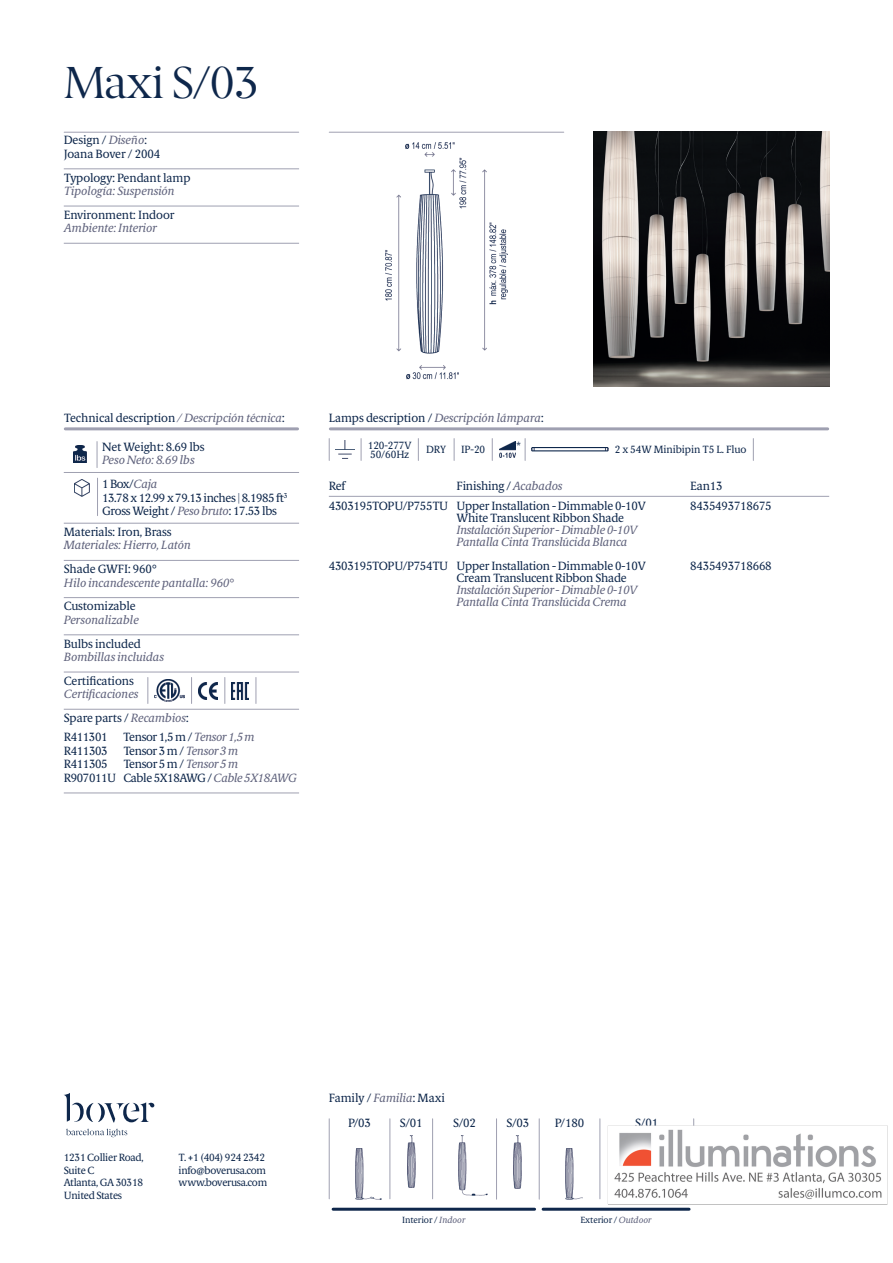
<style>
.page{position:relative;width:893px;height:1263px;background:#fff}
.page>*{position:absolute;margin:0;border:0;box-sizing:border-box;transform-origin:0 0}
.t1{font:45px "Berlingske Serif";letter-spacing:-.025em;color:#0e274b}
.t2{font:12px/13.5px "Berlingske Serif Tx";letter-spacing:-.02em;color:#0e274b}
.t3{font:italic 12px/23.7px "Berlingske Serif Tx";letter-spacing:-.02em;color:#5f627c}
.t4{font:10.5px/12.8px "Berlingske Serif Tx";letter-spacing:-.025em;color:#0e274b}
.t5{font:9px "Berlingske Serif Tx";letter-spacing:-.01em;color:#0e274b}
.s1{font-style:italic;color:#5f627c}
.s2{font-style:normal;color:#0e274b}
</style>
<div class="page">
<hr style="left:333px;top:1208px;width:202px;height:3px;background:#0e274b">
<hr style="left:543px;top:1208px;width:146px;height:3px;background:#0e274b">
<img style="left:63px;top:131px;width:825px;height:1078px">
<h1 class="t1" style="left:64px;top:53px;width:197px">Maxi S/03</h1>
<p class="t2" style="left:64px;top:133px;width:98px">Design / <span class="s1">Diseño</span>:<br>Joana Bover / 2004</p>
<p class="t2" style="left:64px;top:171px;width:128px">Typology: Pendant lamp</p>
<p class="t3" style="left:64px;top:179px;width:113px">Tipología: Suspensión</p>
<p class="t2" style="left:64px;top:208px;width:112px">Environment: Indoor</p>
<p class="t3" style="left:64px;top:216px;width:95px">Ambiente: Interior</p>
<p class="t2" style="left:64px;top:411px;width:222px">Technical description <span class="s1">/ Descripción técnica</span>:</p>
<p class="t2" style="left:329px;top:411px;width:216px">Lamps description / <span class="s1">Descripción lámpara</span>:</p>
<p class="t4" style="left:461px;top:443px;width:26px">IP-20</p>
<p class="t4" style="left:615px;top:443px;width:133px">2 x 54W Minibipin T5 L. Fluo</p>
<p class="t4" style="left:368px;top:439px;width:45px">120-277V</p>
<p class="t2" style="left:516px;top:439px;width:6px">*</p>
<p class="t4" style="left:370px;top:448px;width:41px">50/60Hz</p>
<p class="t2" style="left:102px;top:440px;width:104px">Net Weight: 8.69 lbs</p>
<p class="t3" style="left:102px;top:448px;width:94px">Peso Neto: 8.69 lbs<br><span class="s2">1 Box/</span>Caja</p>
<p class="t2" style="left:102px;top:491px;width:187px">13.78 x 12.99 x 79.13 inches | 8.1985 ft<sup>3<br></sup>Gross Weight / <span class="s1">Peso bruto</span>: 17.53 lbs</p>
<p class="t2" style="left:64px;top:525px;width:109px">Materials: Iron, Brass</p>
<p class="t3" style="left:64px;top:533px;width:129px">Materiales: Hierro, Latón</p>
<p class="t2" style="left:64px;top:562px;width:94px">Shade GWFI: 960°</p>
<p class="t3" style="left:64px;top:571px;width:172px">Hilo incandescente pantalla: 960°</p>
<p class="t2" style="left:64px;top:599px;width:73px">Customizable</p>
<p class="t3" style="left:64px;top:608px;width:77px">Personalizable</p>
<p class="t2" style="left:64px;top:636px;width:79px">Bulbs included</p>
<p class="t3" style="left:64px;top:645px;width:102px">Bombillas incluidas</p>
<p class="t2" style="left:64px;top:674px;width:72px">Certifications</p>
<p class="t3" style="left:64px;top:682px;width:126px">Certificaciones<br><span class="s2">Spare parts /</span> Recambios<span class="s2">:</span></p>
<p class="t2" style="left:64px;top:730px;width:45px">R411301</p>
<p class="t2" style="left:123px;top:730px;width:133px">Tensor 1,5 m / <span class="s1">Tensor 1,5 m</span></p>
<p class="t2" style="left:64px;top:744px;width:45px">R411303</p>
<p class="t2" style="left:123px;top:744px;width:116px">Tensor 3 m / <span class="s1">Tensor 3 m</span></p>
<p class="t2" style="left:64px;top:757px;width:45px">R411305</p>
<p class="t4" style="left:426px;top:443px;width:21px">DRY</p>
<p class="t2" style="left:329px;top:479px;width:18px">Ref</p>
<p class="t2" style="left:456px;top:479px;width:108px">Finishing / <span class="s1">Acabados</span></p>
<p class="t2" style="left:690px;top:479px;width:34px">Ean13</p>
<p class="t2" style="left:329px;top:499px;width:319px">4303195TOPU/P755TU Upper Installation - Dimmable 0-10V</p>
<p class="t2" style="left:690px;top:499px;width:83px">8435493718675</p>
<p class="t2" style="left:456px;top:511px;width:169px">White Translucent Ribbon Shade</p>
<p class="t3" style="left:456px;top:524px;width:183px;line-height:12px">Instalación Superior - Dimable 0-10V<br>Pantalla Cinta Translúcida Blanca</p>
<p class="t2" style="left:329px;top:559px;width:319px">4303195TOPU/P754TU Upper Installation - Dimmable 0-10V</p>
<p class="t2" style="left:690px;top:559px;width:83px">8435493718668</p>
<p class="t2" style="left:456px;top:571px;width:172px">Cream Translucent Ribbon Shade</p>
<p class="t3" style="left:456px;top:584px;width:183px;line-height:12px">Instalación Superior - Dimable 0-10V<br>Pantalla Cinta Translúcida Crema</p>
<p class="t2" style="left:64px;top:757px;width:235px;text-align:center">Tensor 5 m / <span class="s1">Tensor 5 m<br></span>R907011U Cable 5X18AWG / <span class="s1">Cable 5X18AWG</span></p>
<p class="t2" style="left:329px;top:1091px;width:118px">Family / <span class="s1">Familia</span>: Maxi</p>
<p class="t4" style="left:64px;top:1151px;width:81px">1231 Collier Road,<br>Suite C<br>Atlanta, GA 30318<br>United States</p>
<p class="t4" style="left:179px;top:1151px;width:90px">T. +1 (404) 924 2342 info@boverusa.com www.boverusa.com</p>
<p class="t2" style="left:348px;top:1116px;width:25px">P/03</p>
<p class="t2" style="left:400px;top:1116px;width:25px">S/01</p>
<p class="t2" style="left:453px;top:1116px;width:25px">S/02</p>
<p class="t2" style="left:506px;top:1116px;width:25px">S/03</p>
<p class="t2" style="left:555px;top:1116px;width:31px">P/180</p>
<p class="t2" style="left:635px;top:1116px;width:25px">S/01</p>
<p class="t5" style="left:402px;top:1213px;width:65px">Interior / <span class="s1">Indoor</span></p>
<p class="t5" style="left:580px;top:1213px;width:73px">Exterior / <span class="s1">Outdoor</span></p>
</div>
